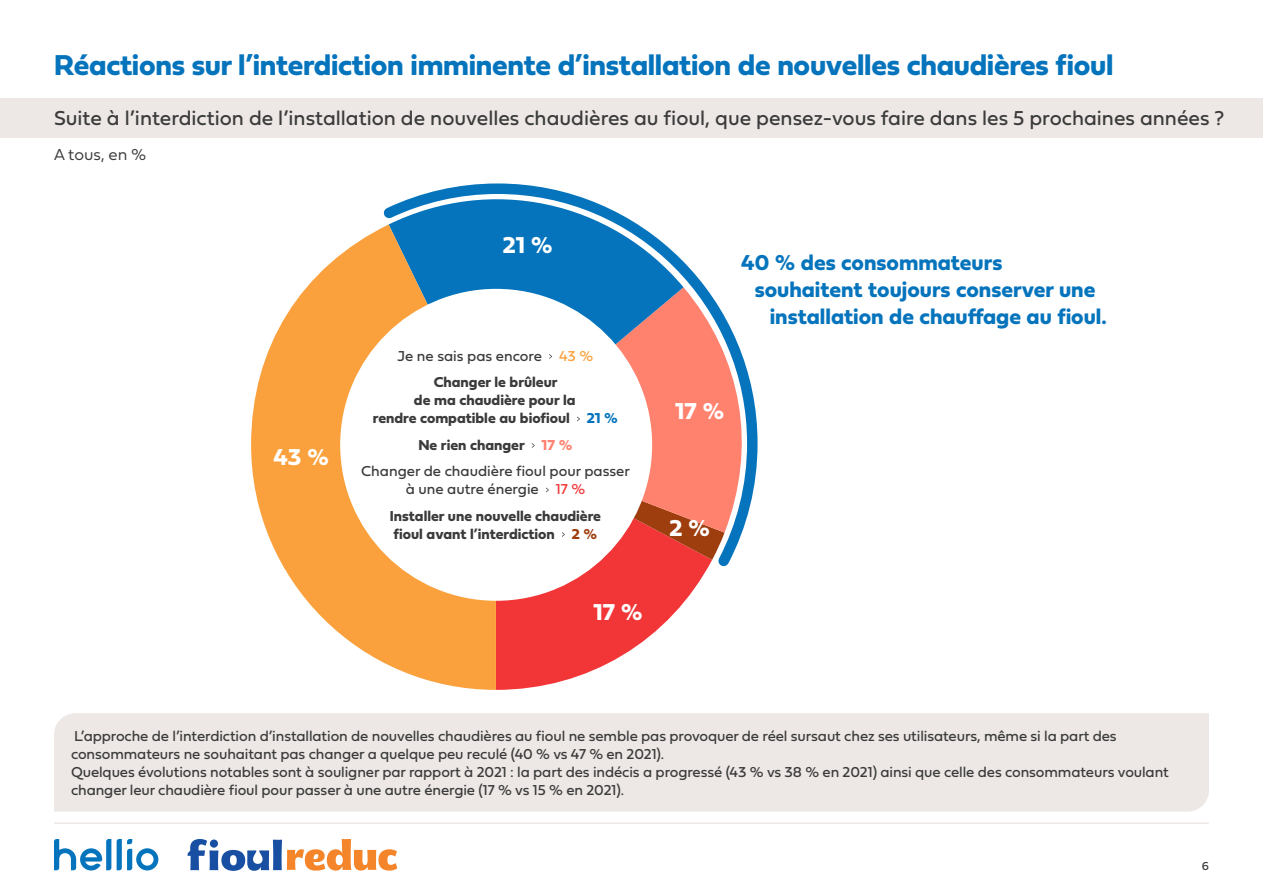
<style>
.page{position:relative;width:1263px;height:893px;background:#fff}
.page>*{position:absolute;margin:0;border:0;box-sizing:border-box;transform-origin:0 0}
.t1{font:30px "Fieldwork Geo Bold";letter-spacing:-.01em;color:#0574bc}
.t2{font:24px "Fieldwork Geo Bold";color:#fff}
.t3{font:22.5px "Fieldwork Geo Bold";color:#0574bc}
.t4{font:21px "Fieldwork Geo Regular";color:#3b3b3b}
.t5{font:16.5px "Fieldwork Geo Light";color:#3b3b3b}
.t6{font:15px/18px "Fieldwork Geo Regular";letter-spacing:-.005em;color:#3b3b3b}
.t7{font:15px/18px "Fieldwork Geo Bold";color:#3b3b3b;text-align:center}
.t8{font:12px "Fieldwork Geo Regular";color:#3b3b3b}
.s1{color:#faa13d}
.s2{color:#0574bc}
.s3{color:#ff826e}
.s4{color:#f23638}
.s5{color:#9e3d0d}
</style>
<div class="page">
<svg style="left:188px;top:839px;width:209px;height:31px"></svg>
<svg style="left:54px;top:839px;width:57px;height:31px"></svg>
<svg style="left:117px;top:839px;width:41px;height:31px"></svg>
<hr style="left:54px;top:822px;width:1155px;height:2px;background:#ede8e6">
<div style="left:0;top:98px;width:1263px;height:40px;background:#ede8e6"></div>
<div style="left:54px;top:713px;width:1155px;height:99px;background:#ede8e6"></div>
<svg style="left:496px;top:575px;width:208px;height:115px;fill:#f23638"></svg>
<svg style="left:251px;top:231px;width:245px;height:459px;fill:#faa13d"></svg>
<div style="left:340px;top:289px;width:312px;height:312px;background:#fff;border-radius:50%"></div>
<svg style="left:375px;top:183px;width:383px;height:392px"></svg>
<p class="t1" style="left:54px;top:41px;width:1061px">Réactions sur l’interdiction imminente d’installation de nouvelles chaudières fioul</p>
<p class="t4" style="left:54px;top:101px;width:1172px">Suite à l’interdiction de l’installation de nouvelles chaudières au fioul, que pensez-vous faire dans les 5 prochaines années ?</p>
<p class="t5" style="left:54px;top:141px;width:94px">A tous, en %</p>
<p class="t2" style="left:273px;top:438px;width:57px">43 %</p>
<p class="t2" style="left:503px;top:226px;width:52px">21 %</p>
<p class="t6" style="left:397px;top:346px;width:197px">Je ne sais pas encore <span class="s1">43 %</span></p>
<p class="t7" style="left:373px;top:373px;width:247px">Changer le brûleur<br>de ma chaudière pour la<br>rendre compatible au biofioul <span class="s2">21 %</span></p>
<p class="t7" style="left:418px;top:435px;width:156px">Ne rien changer <span class="s3">17 %</span></p>
<p class="t6" style="left:361px;top:462px;width:270px;text-align:center">Changer de chaudière fioul pour passer à une autre énergie <span class="s4">17 %</span></p>
<p class="t7" style="left:390px;top:506px;width:213px;text-align:left">Installer une nouvelle chaudière fioul avant l’interdiction <span class="s5">2 %</span></p>
<p class="t2" style="left:593px;top:593px;width:51px">17 %</p>
<p class="t3" style="left:741px;top:245px;width:263px">40 % des consommateurs</p>
<p class="t3" style="left:755px;top:272px;width:342px">souhaitent toujours conserver une</p>
<p class="t3" style="left:770px;top:299px;width:339px">installation de chauffage au fioul.</p>
<p class="t2" style="left:675px;top:392px;width:51px">17 %</p>
<p class="t2" style="left:669px;top:509px;width:42px">2 %</p>
<p class="t6" style="left:71px;top:726px;width:1047px">L’approche de l’interdiction d’installation de nouvelles chaudières au fioul ne semble pas provoquer de réel sursaut chez ses utilisateurs, même si la part des consommateurs ne souhaitant pas changer a quelque peu reculé (40 % vs 47 % en 2021).</p>
<p class="t6" style="left:71px;top:762px;width:1099px">Quelques évolutions notables sont à souligner par rapport à 2021 : la part des indécis a progressé (43 % vs 38 % en 2021) ainsi que celle des consommateurs voulant changer leur chaudière fioul pour passer à une autre énergie (17 % vs 15 % en 2021).</p>
<p class="t8" style="left:1202px;top:857px;width:9px">6</p>
</div>
